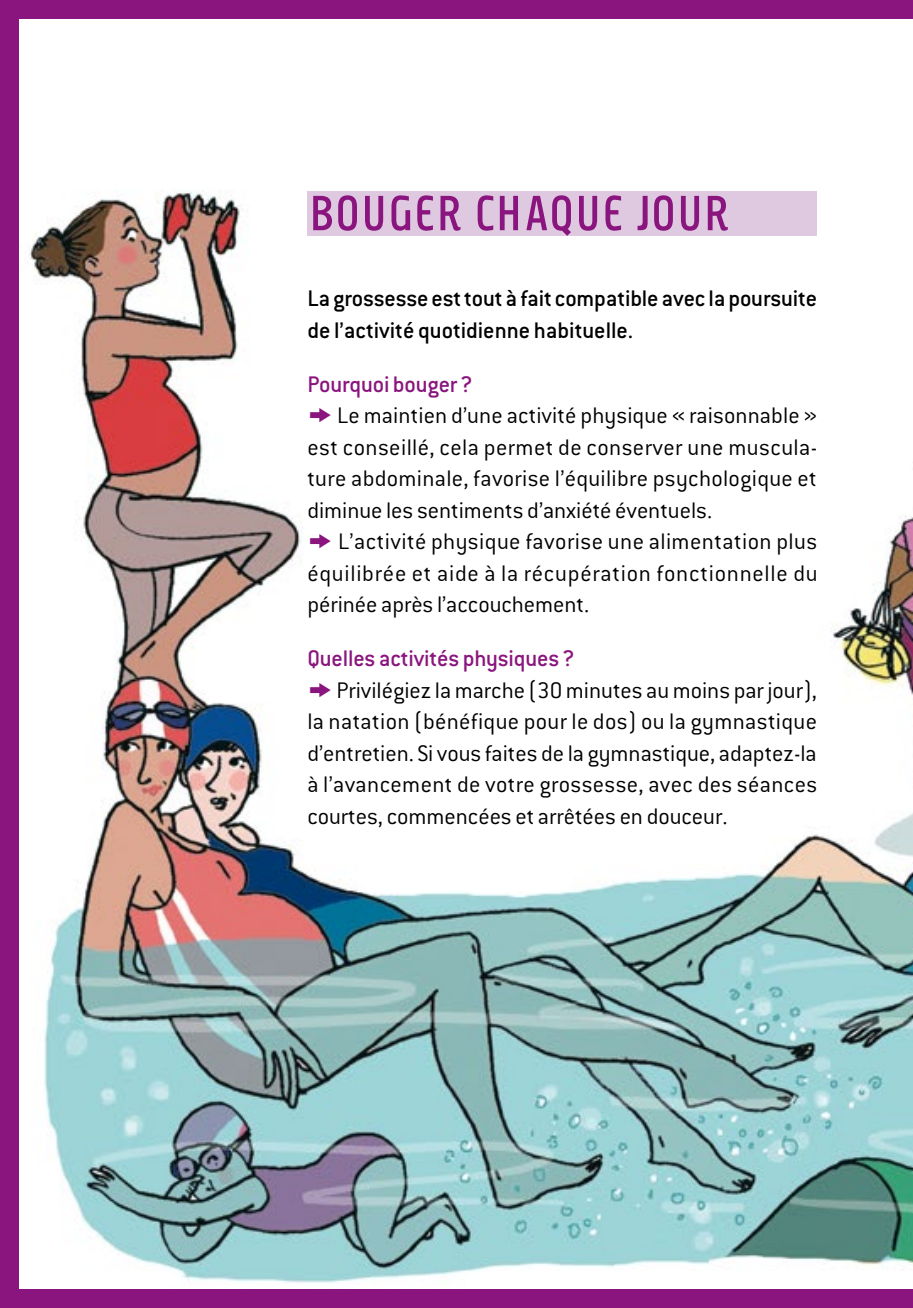
<style>
.page{position:relative;width:913px;height:1308px;background:#fff}
.page>*{position:absolute;margin:0;border:0;box-sizing:border-box;transform-origin:0 0}
.t1{font:51.52px "Hybrid";letter-spacing:.025em;color:#8a157e}
.t2{font:300 24.75px/31.5px "Conduit ITC";letter-spacing:.015em;color:#000}
.t3{font:500 24.75px/31.5px "Conduit ITC";letter-spacing:-.005em;color:#000}
.s1{font-weight:500;color:#8a157e}
.s2{font-family:"Zeal";font-weight:400;font-size:25.88px;color:#8a157e}
</style>
<div class="page">
<img style="left:29px;top:190px;width:883px;height:1093px">
<div style="left:0;top:0;width:19px;height:1307px;background:#8a157e"></div>
<div style="left:0;top:0;width:912px;height:19px;background:#8a157e"></div>
<div style="left:0;top:1288px;width:912px;height:19px;background:#8a157e"></div>
<div style="left:307px;top:191px;width:509px;height:45px;background:#dec9e0"></div>
<h1 class="t1" style="left:310px;top:187px;width:421px">BOUGER CHAQUE JOUR</h1>
<p class="t3" style="left:307px;top:282px;width:511px">La grossesse est tout à fait compatible avec la poursuite de l’activité quotidienne habituelle.</p>
<p class="t2" style="left:307px;top:368px;width:511px"><span class="s1">Pourquoi bouger?<br></span><span class="s2">k</span>Le maintien d’une activité physique « raisonnable » est conseillé, cela permet de conserver une muscula&shy;ture abdominale, favorise l’équilibre psychologique et diminue les sentiments d’anxiété éventuels.<br><span class="s2">k</span> L’activité physique favorise une alimentation plus équilibrée et aide à la récupération fonctionnelle du périnée après l’accouchement.</p>
<p class="t2" style="left:307px;top:643px;width:511px"><span class="s1">Quelles activités physiques?<br></span><span class="s2">k</span>Privilégiez la marche (30 minutes au moins par jour), la natation (bénéfique pour le dos) ou la gymnastique d’entretien. Si vous faites de la gymnastique, adaptez-la à l’avancement de votre grossesse, avec des séances courtes, commencées et arrêtées en douceur.</p>
</div>
